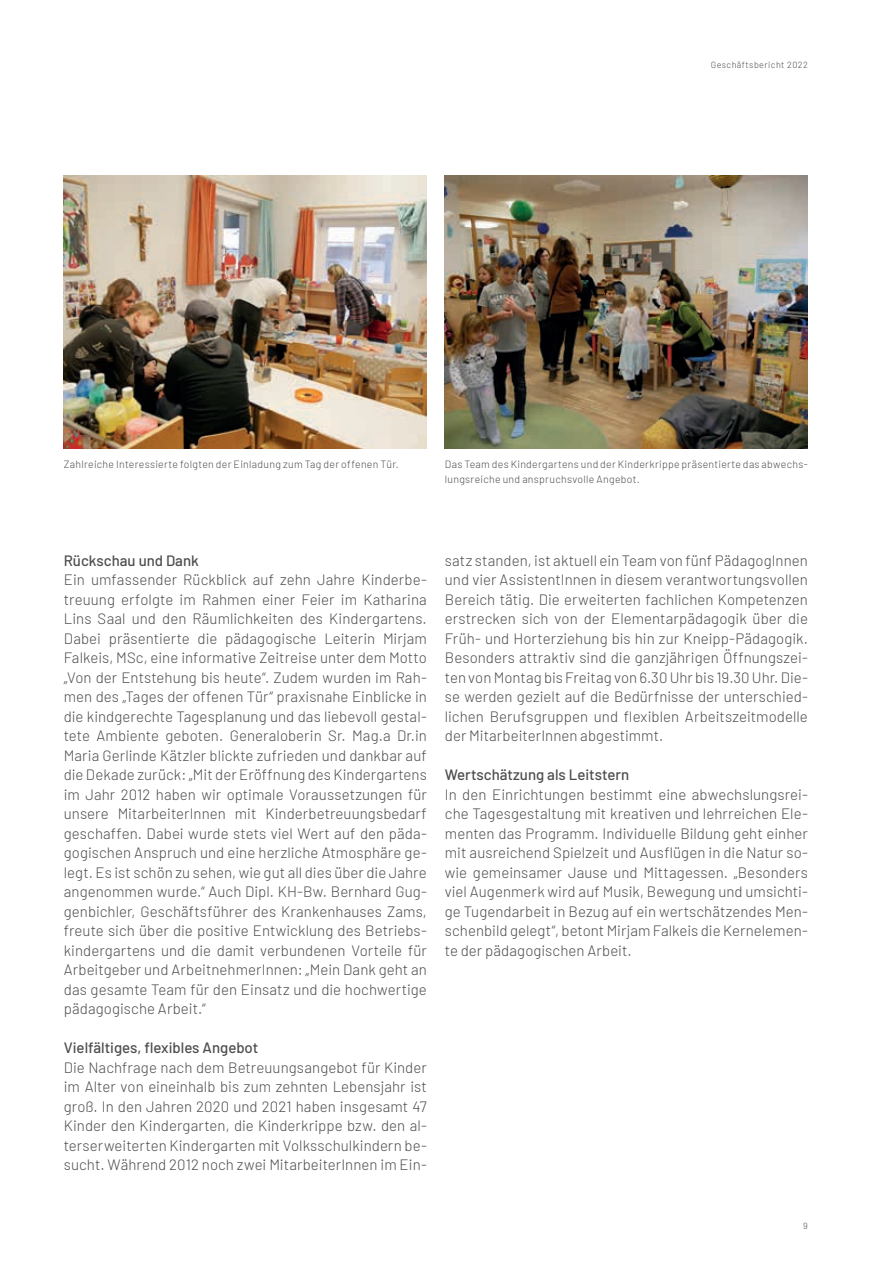
<style>
.page{position:relative;width:893px;height:1263px;background:#fff}
.page>*{position:absolute;margin:0;border:0;box-sizing:border-box;transform-origin:0 0}
.t1{font:300 15px/19.5px "Barlow";letter-spacing:.005em;color:#4b4c4d;text-align:justify}
.t2{font:500 15px "Barlow";color:#4b4c4d}
.t3{font:300 10.5px/15px "Barlow";letter-spacing:.03em;color:#4b4c4d}
.t4{font:300 9px "Barlow";letter-spacing:.05em;color:#4b4c4d}
</style>
<div class="page">
<img style="left:445px;top:176px;width:363px;height:272px">
<img style="left:64px;top:176px;width:363px;height:272px">
<p class="t4" style="left:711px;top:59px;width:99px">Geschäftsbericht 2022</p>
<p class="t3" style="left:64px;top:456px;width:336px">Zahlreiche Interessierte folgten der Einladung zum Tag der offenen Tür.</p>
<p class="t3" style="left:445px;top:456px;width:365px">Das Team des Kindergartens und der Kinderkrippe präsentierte das abwechs&shy;lungsreiche und anspruchsvolle Angebot.</p>
<p class="t2" style="left:64px;top:549px;width:137px">Rückschau und Dank</p>
<p class="t1" style="left:64px;top:569px;width:365px">Ein umfassender Rückblick auf zehn Jahre Kinderbe&shy;treuung erfolgte im Rahmen einer Feier im Katharina Lins Saal und den Räumlichkeiten des Kindergartens.<br>Dabei präsentierte die pädagogische Leiterin Mirjam Falkeis, MSc, eine informative Zeitreise unter dem Motto „Von der Entstehung bis heute“. Zudem wurden im Rah&shy;men des „Tages der offenen Tür“ praxisnahe Einblicke in die kindgerechte Tagesplanung und das liebevoll gestal&shy;tete Ambiente geboten. Generaloberin Sr. Mag.a Dr.in Maria Gerlinde Kätzler blickte zufrieden und dankbar auf die Dekade zurück: „Mit der Eröffnung des Kindergartens im Jahr 2012 haben wir optimale Voraussetzungen für unsere MitarbeiterInnen mit Kinderbetreuungsbedarf geschaffen. Dabei wurde stets viel Wert auf den päda&shy;gogischen Anspruch und eine herzliche Atmosphäre ge&shy;legt. Es ist schön zu sehen, wie gut all dies über die Jahre angenommen wurde.“ Auch Dipl. KH-Bw. Bernhard Gug&shy;genbichler, Geschäftsführer des Krankenhauses Zams, freute sich über die positive Entwicklung des Betriebs&shy;kindergartens und die damit verbundenen Vorteile für Arbeitgeber und ArbeitnehmerInnen: „Mein Dank geht an das gesamte Team für den Einsatz und die hochwertige pädagogische Arbeit.“</p>
<p class="t2" style="left:64px;top:1037px;width:196px">Vielfältiges, flexibles Angebot</p>
<p class="t1" style="left:64px;top:1056px;width:365px">Die Nachfrage nach dem Betreuungsangebot für Kinder im Alter von eineinhalb bis zum zehnten Lebensjahr ist groß. In den Jahren 2020 und 2021 haben insgesamt 47<br>Kinder den Kindergarten, die Kinderkrippe bzw. den al&shy;terserweiterten Kindergarten mit Volksschulkindern be&shy;sucht. Während 2012 noch zwei MitarbeiterInnen im Ein-</p>
<p class="t1" style="left:445px;top:549px;width:365px">satz standen, ist aktuell ein Team von fünf PädagogInnen und vier AssistentInnen in diesem verantwortungsvollen Bereich tätig. Die erweiterten fachlichen Kompetenzen erstrecken sich von der Elementarpädagogik über die Früh- und Horterziehung bis hin zur Kneipp-Pädagogik.<br>Besonders attraktiv sind die ganzjährigen Öffnungszei&shy;ten von Montag bis Freitag von 6.30 Uhr bis 19.30 Uhr. Die&shy;se werden gezielt auf die Bedürfnisse der unterschied&shy;lichen Berufsgruppen und flexiblen Arbeitszeitmodelle der MitarbeiterInnen abgestimmt.</p>
<p class="t2" style="left:445px;top:764px;width:186px">Wertschätzung als Leitstern</p>
<p class="t1" style="left:445px;top:783px;width:365px">In den Einrichtungen bestimmt eine abwechslungsrei&shy;che Tagesgestaltung mit kreativen und lehrreichen Ele&shy;menten das Programm. Individuelle Bildung geht einher mit ausreichend Spielzeit und Ausflügen in die Natur so&shy;wie gemeinsamer Jause und Mittagessen. „Besonders viel Augenmerk wird auf Musik, Bewegung und umsichti&shy;ge Tugendarbeit in Bezug auf ein wertschätzendes Men&shy;schenbild gelegt“, betont Mirjam Falkeis die Kernelemen&shy;te der pädagogischen Arbeit.</p>
<p class="t4" style="left:803px;top:1219px;width:6px">9</p>
</div>
